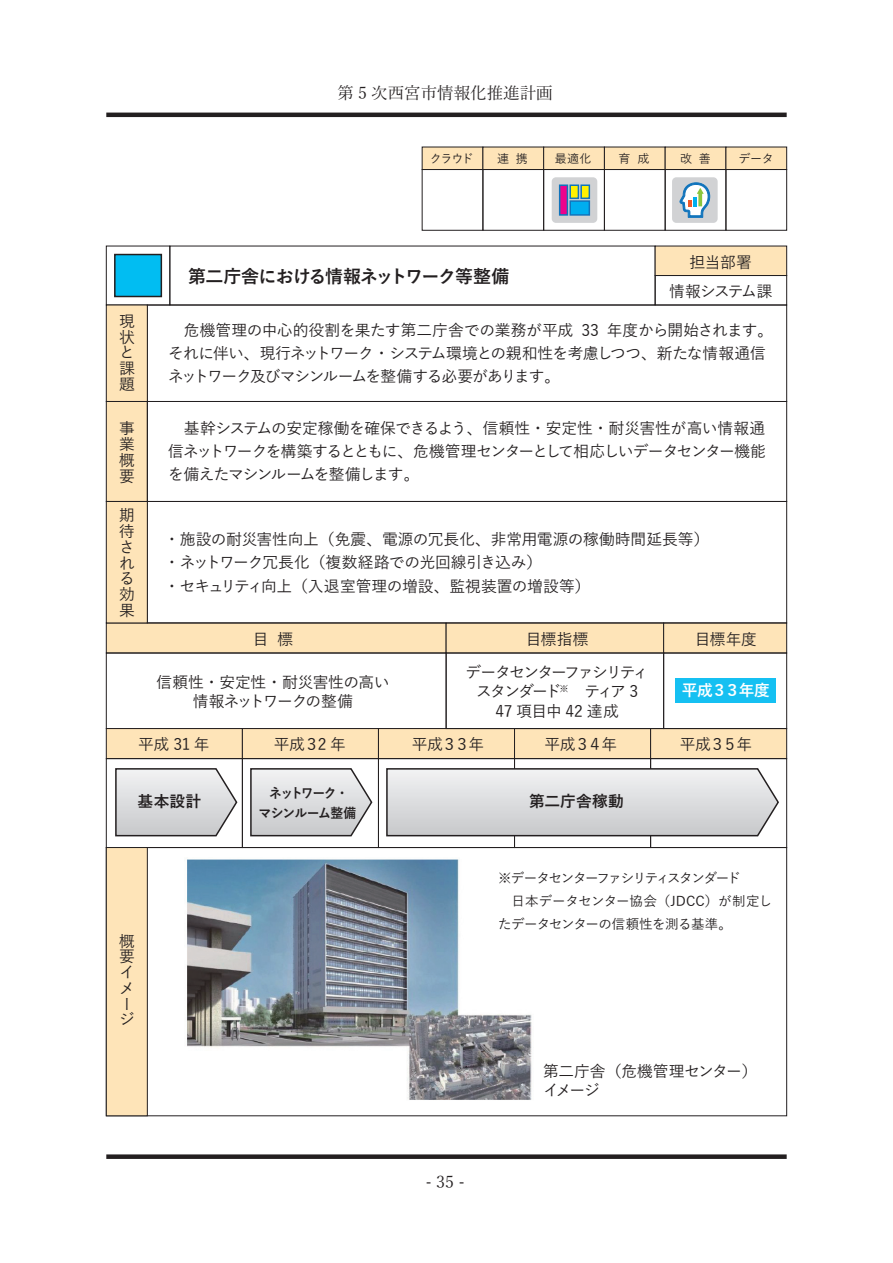
<style>
.page{position:relative;width:893px;height:1263px;background:#fff}
.page>*{position:absolute;margin:0;border:0;box-sizing:border-box;transform-origin:0 0}
.t1{font:700 18px "Yu Gothic";letter-spacing:-.055em;color:#231f20}
.t2{font:16.5px "Yu Mincho";color:#231f20}
.t3{font:500 15.75px/15.8px "Yu Gothic";letter-spacing:-.045em;color:#231f20}
.t4{font:500 15.75px/23.2px "Yu Gothic";letter-spacing:-.015em;color:#231f20}
.t5{font:500 15.75px/19.5px "Yu Gothic";letter-spacing:-.11em;color:#231f20;text-align:center}
.t6{font:500 15.75px/19.5px "Yu Gothic";letter-spacing:-.02em;color:#231f20}
.t7{font:700 15.75px "Yu Gothic";letter-spacing:.005em;color:#231f20}
.t8{font:500 15.75px "Yu Gothic";letter-spacing:-.075em;color:#231f20}
.t9{font:700 15.75px "Yu Gothic";letter-spacing:-.08em;color:#fff}
.t10{font:500 13.5px/23.2px "Yu Gothic";letter-spacing:-.05em;color:#231f20}
.t11{font:700 13.5px/19.5px "Yu Gothic";letter-spacing:-.09em;color:#231f20;text-align:center;scale:.95 1}
.t12{font:500 12px "Yu Gothic";letter-spacing:-.045em;color:#231f20}
</style>
<div class="page">
<div style="left:106px;top:623px;width:340px;height:30px;background:#fee4b8;border:1px solid #231f20"></div>
<div style="left:446px;top:623px;width:218px;height:30px;background:#fee4b8;border:1px solid #231f20"></div>
<div style="left:663px;top:623px;width:124px;height:30px;background:#fee4b8;border:1px solid #231f20"></div>
<div style="left:106px;top:653px;width:340px;height:76px;border:1px solid #231f20"></div>
<div style="left:106px;top:728px;width:137px;height:31px;background:#fee4b8;border:1px solid #231f20"></div>
<div style="left:242px;top:728px;width:137px;height:31px;background:#fee4b8;border:1px solid #231f20"></div>
<div style="left:378px;top:728px;width:137px;height:31px;background:#fee4b8;border:1px solid #231f20"></div>
<div style="left:514px;top:728px;width:137px;height:31px;background:#fee4b8"></div>
<div style="left:650px;top:728px;width:137px;height:31px;background:#fee4b8;border:1px solid #231f20"></div>
<div style="left:106px;top:758px;width:137px;height:90px;border:1px solid #231f20"></div>
<div style="left:242px;top:758px;width:137px;height:90px;border:1px solid #231f20"></div>
<div style="left:378px;top:758px;width:137px;height:90px;border:1px solid #231f20"></div>
<div style="left:514px;top:758px;width:137px;height:90px;border:1px solid #231f20"></div>
<div style="left:650px;top:758px;width:137px;height:90px;border:1px solid #231f20"></div>
<div style="left:446px;top:653px;width:218px;height:76px;border:1px solid #231f20"></div>
<div style="left:663px;top:653px;width:124px;height:76px;border:1px solid #231f20"></div>
<div style="left:106px;top:847px;width:42px;height:269px;background:#fee4b8;border:1px solid #231f20"></div>
<img style="left:187px;top:859px;width:345px;height:241px">
<hr style="left:106px;top:113px;width:681px;height:4px;background:#231f20">
<div style="left:106px;top:1154px;width:681px;height:5px;background:#231f20"></div>
<svg style="left:386px;top:767px;width:393px;height:70px;background:#d4d5d6"></svg>
<svg style="left:115px;top:768px;width:123px;height:69px"></svg>
<svg style="left:250px;top:768px;width:123px;height:69px"></svg>
<div style="left:106px;top:246px;width:64px;height:59px;border:1px solid #231f20"></div>
<div style="left:114px;top:254px;width:48px;height:43px;background:#01bdf2;border:2px solid #231f20"></div>
<div style="left:147px;top:305px;width:640px;height:97px;border:1px solid #231f20"></div>
<div style="left:106px;top:305px;width:42px;height:97px;background:#fee4b8;border:1px solid #231f20"></div>
<div style="left:106px;top:401px;width:42px;height:101px;background:#fee4b8;border:1px solid #231f20"></div>
<div style="left:147px;top:401px;width:640px;height:101px;border:1px solid #231f20"></div>
<div style="left:147px;top:501px;width:640px;height:122px;border:1px solid #231f20"></div>
<div style="left:106px;top:501px;width:42px;height:122px;background:#fee4b8;border:1px solid #231f20"></div>
<div style="left:169px;top:246px;width:486px;height:59px;border:1px solid #231f20"></div>
<div style="left:655px;top:246px;width:132px;height:30px;background:#fee4b8"></div>
<div style="left:655px;top:275px;width:132px;height:30px;border:1px solid #231f20"></div>
<div style="left:552px;top:177px;width:45px;height:46px;background:#d1d2d4;border-radius:4px"></div>
<svg style="left:558px;top:184px;width:33px;height:32px"></svg>
<div style="left:422px;top:147px;width:61px;height:23px;background:#fee4b8"></div>
<div style="left:482px;top:147px;width:62px;height:23px;background:#fee4b8"></div>
<div style="left:543px;top:147px;width:62px;height:23px;background:#fee4b8"></div>
<div style="left:604px;top:147px;width:61px;height:23px;background:#fee4b8"></div>
<div style="left:665px;top:147px;width:61px;height:23px;background:#fee4b8"></div>
<div style="left:725px;top:147px;width:62px;height:23px;background:#fee4b8;border:1px solid #231f20"></div>
<div style="left:422px;top:169px;width:61px;height:62px;border:1px solid #231f20"></div>
<div style="left:482px;top:169px;width:62px;height:62px;border:1px solid #231f20"></div>
<div style="left:543px;top:169px;width:62px;height:62px;border:1px solid #231f20"></div>
<div style="left:604px;top:169px;width:61px;height:62px;border:1px solid #231f20"></div>
<div style="left:665px;top:169px;width:61px;height:62px;border:1px solid #231f20"></div>
<div style="left:725px;top:169px;width:62px;height:62px;border:1px solid #231f20"></div>
<div style="left:672px;top:177px;width:46px;height:46px;background:#d1d2d4;border-radius:4px"></div>
<svg style="left:679px;top:182px;width:31px;height:36px"></svg>
<div style="left:675px;top:678px;width:100px;height:24px;background:#15c0f2"></div>
<p class="t2" style="left:337px;top:77px;width:217px">第 5 次西宮市情報化推進計画</p>
<p class="t12" style="left:430px;top:148px;width:45px">クラウド</p>
<p class="t12" style="left:497px;top:148px;width:32px">連 携</p>
<p class="t12" style="left:555px;top:148px;width:38px">最適化</p>
<p class="t12" style="left:618px;top:148px;width:32px">育 成</p>
<p class="t12" style="left:680px;top:148px;width:32px">改 善</p>
<p class="t12" style="left:739px;top:148px;width:37px">データ</p>
<p class="t3" style="left:119px;top:311px;width:17px">現状と課題</p>
<p class="t3" style="left:119px;top:419px;width:16px;text-align:justify">事業概要</p>
<p class="t3" style="left:119px;top:506px;width:17px">期待される効果</p>
<p class="t1" style="left:188px;top:267px;width:323px">第二庁舎における情報ネットワーク等整備</p>
<p class="t3" style="left:689px;top:252px;width:64px">担当部署</p>
<p class="t8" style="left:669px;top:276px;width:104px">情報システム課</p>
<p class="t3" style="left:168px;top:316px;width:607px;line-height:23.2px">　危機管理の中心的役割を果たす第二庁舎での業務が平成 33 年度から開始されます。それに伴い、現行ネットワーク・システム環境との親和性を考慮しつつ、新たな情報通信ネットワーク及びマシンルームを整備する必要があります。</p>
<p class="t3" style="left:168px;top:414px;width:599px;line-height:23.2px;text-align:justify">　基幹システムの安定稼働を確保できるよう、信頼性・安定性・耐災害性が高い情報通信ネットワークを構築するとともに、危機管理センターとして相応しいデータセンター機能を備えたマシンルームを整備します。</p>
<p class="t4" style="left:164px;top:526px;width:547px">・施設の耐災害性向上（免震、電源の冗長化、非常用電源の稼働時間延長等）・ネットワーク冗長化（複数経路での光回線引き込み）<br>・セキュリティ向上（入退室管理の増設、監視装置の増設等）</p>
<p class="t3" style="left:253px;top:629px;width:42px">目 標</p>
<p class="t3" style="left:157px;top:670px;width:234px;line-height:19.5px;text-align:center">信頼性・安定性・耐災害性の高い情報ネットワークの整備</p>
<p class="t3" style="left:526px;top:629px;width:64px">目標指標</p>
<p class="t3" style="left:695px;top:629px;width:64px">目標年度</p>
<p class="t5" style="left:465px;top:660px;width:185px">データセンターファシリティスタンダード<sup>※</sup>　ティア 3<br>47 項目中 42 達成</p>
<p class="t9" style="left:682px;top:681px;width:90px">平成３３年度</p>
<p class="t3" style="left:138px;top:734px;width:73px">平成 31 年</p>
<p class="t3" style="left:274px;top:734px;width:74px">平成３2 年</p>
<p class="t3" style="left:412px;top:734px;width:74px">平成３３年</p>
<p class="t3" style="left:545px;top:734px;width:74px">平成３４年</p>
<p class="t3" style="left:680px;top:734px;width:74px">平成３５年</p>
<p class="t11" style="left:258px;top:784px;width:104px">ネットワーク・<br>マシンルーム整備</p>
<p class="t7" style="left:138px;top:792px;width:65px">基本設計</p>
<p class="t7" style="left:529px;top:792px;width:96px">第二庁舎稼動</p>
<p class="t3" style="left:119px;top:931px;width:16px">概要イメージ</p>
<p class="t10" style="left:498px;top:865px;width:276px">※データセンターファシリティスタンダード<br>　日本データセンター協会（JDCC）が制定したデータセンターの信頼性を測る基準。</p>
<p class="t2" style="left:425px;top:1167px;width:41px">- 35 -</p>
<p class="t6" style="left:543px;top:1059px;width:216px">第二庁舎（危機管理センター）イメージ</p>
</div>
